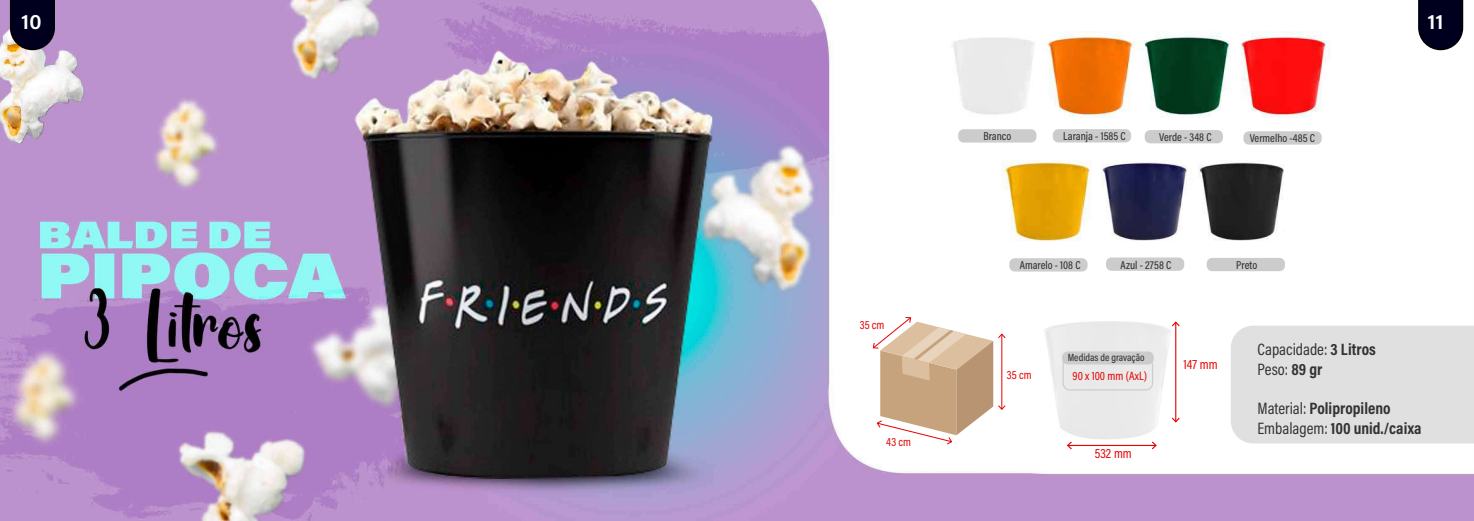
<style>
.page{position:relative;width:1474px;height:521px;background:#fff}
.page>*{position:absolute;margin:0;border:0;box-sizing:border-box;transform-origin:0 0}
.t1{font:21px "Acumin Variable Concept";color:#fff}
.t2{font:16.62px/19.9px "Acumin Variable Concept";letter-spacing:-.08em;color:#333}
.t3{font:13.56px "Acumin Variable Concept";letter-spacing:-.125em;color:#e60000}
.t4{font:12.16px "Acumin Variable Concept";letter-spacing:-.1em;color:#e60000}
.t5{font:11.99px "Acumin Variable Concept";letter-spacing:-.095em;color:#e60000}
.t6{font:11.55px "Acumin Variable Concept";letter-spacing:-.09em;color:#333}
.t7{font:10.5px "Acumin Variable Concept";letter-spacing:-.09em;color:#333}
</style>
<div class="page">
<img style="left:0;top:0;width:1473px;height:521px">
<img style="left:1044px;top:317px;width:138px;height:125px">
<hr style="left:1175px;top:322px;width:1px;height:100px;background:#e60000">
<svg style="left:1170px;top:321px;width:10px;height:7px"></svg>
<svg style="left:1170px;top:416px;width:10px;height:7px"></svg>
<hr style="left:1067px;top:445px;width:88px;height:1px;background:#e60000">
<svg style="left:1150px;top:440px;width:7px;height:10px"></svg>
<svg style="left:1066px;top:440px;width:7px;height:10px"></svg>
<div style="left:1062px;top:358px;width:91px;height:32px;border:1px solid #ccc;border-radius:7px"></div>
<div style="left:1062px;top:351px;width:91px;height:13px;background:#ccc;border-radius:6px"></div>
<div style="left:1230px;top:326px;width:243px;height:117px;background:#e0e0e0"></div>
<svg style="left:872px;top:316px;width:134px;height:129px"></svg>
<img style="left:949px;top:32px;width:381px;height:86px">
<img style="left:1001px;top:161px;width:282px;height:82px">
<div style="left:958px;top:129px;width:78px;height:14px;background:#ccc;border-radius:5px"></div>
<div style="left:1052px;top:129px;width:79px;height:13px;background:#ccc;border-radius:5px"></div>
<div style="left:1144px;top:130px;width:78px;height:13px;background:#ccc;border-radius:5px"></div>
<div style="left:1105px;top:257px;width:79px;height:14px;background:#ccc;border-radius:5px"></div>
<div style="left:1009px;top:258px;width:78px;height:13px;background:#ccc;border-radius:5px"></div>
<div style="left:1243px;top:131px;width:78px;height:14px;background:#ccc;border-radius:5px"></div>
<div style="left:1206px;top:258px;width:78px;height:13px;background:#ccc;border-radius:5px"></div>
<svg style="left:10px;top:0;width:45px;height:50px;background:#130f27"></svg>
<svg style="left:1417px;top:0;width:46px;height:50px;background:#1d1d35"></svg>
<p class="t1" style="left:21px;top:8px;width:21px">10</p>
<p class="t1" style="left:1427px;top:8px;width:16px">11</p>
<p class="t5" style="left:859px;top:316px;width:28px">35 cm</p>
<p class="t5" style="left:886px;top:433px;width:28px">43 cm</p>
<p class="t6" style="left:983px;top:128px;width:31px">Branco</p>
<p class="t6" style="left:1063px;top:128px;width:66px">Laranja - 1585 C</p>
<p class="t6" style="left:1159px;top:129px;width:56px">Verde - 348 C</p>
<p class="t6" style="left:1249px;top:130px;width:69px">Vermelho -485 C</p>
<p class="t6" style="left:1019px;top:257px;width:65px">Amarelo - 108 C</p>
<p class="t6" style="left:1120px;top:256px;width:55px">Azul - 2758 C</p>
<p class="t6" style="left:1236px;top:257px;width:24px">Preto</p>
<p class="t5" style="left:1006px;top:366px;width:28px">35 cm</p>
<p class="t7" style="left:1067px;top:350px;width:79px">Medidas de gravação</p>
<p class="t2" style="left:1257px;top:338px;width:121px">Capacidade: 3 Litros<br>Peso: 89 gr</p>
<p class="t2" style="left:1257px;top:398px;width:167px">Material: Polipropileno<br>Embalagem: 100 unid./caixa</p>
<p class="t3" style="left:1183px;top:355px;width:38px">147 mm</p>
<p class="t4" style="left:1072px;top:367px;width:77px">90 x 100 mm (AxL)</p>
<p class="t3" style="left:1094px;top:444px;width:41px">532 mm</p>
</div>
